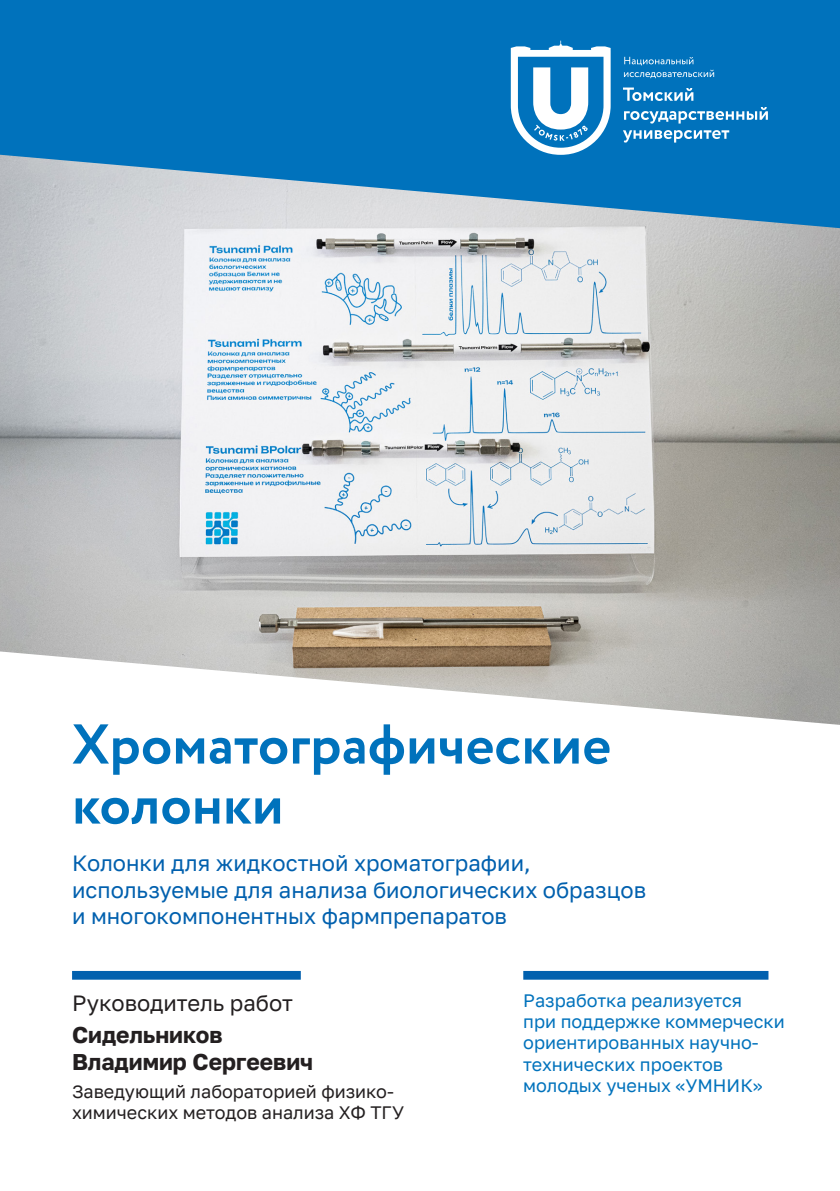
<style>
.page{position:relative;width:840px;height:1191px;background:#fff}
.page>*{position:absolute;margin:0;border:0;box-sizing:border-box;transform-origin:0 0}
.t1{font:700 56px/60px "Circe";color:#0072bc}
.List_Paragraph{font:700 22.8px/27px "Golos Text";color:#231f20}
.List_Paragraph-2{font:22px/26.4px "Golos Text";color:#0160ae}
.List_Paragraph-3{font:22px "Golos Text";color:#231f20}
.List_Paragraph-4{font:18px/21.2px "Golos Text";color:#0072bc}
.List_Paragraph-5{font:18px/21.6px "Golos Text";color:#231f20}
</style>
<div class="page">
<div style="left:0;top:0;width:839px;height:482px;background:#0072bc"></div>
<img style="left:0;top:155px;width:839px;height:570px">
<svg style="left:623px;top:88px;width:70px;height:13px"></svg>
<svg style="left:624px;top:107px;width:143px;height:17px"></svg>
<svg style="left:623px;top:130px;width:105px;height:13px"></svg>
<svg style="left:623px;top:57px;width:90px;height:21px"></svg>
<svg style="left:510px;top:41px;width:100px;height:114px"></svg>
<div style="left:72px;top:971px;width:228px;height:8px;background:#0160ae"></div>
<div style="left:523px;top:971px;width:245px;height:8px;background:#0160ae"></div>
<p class="t1" style="left:72px;top:717px;width:540px">Хроматографические колонки</p>
<p class="List_Paragraph-2" style="left:72px;top:850px;width:575px">Колонки для жидкостной хроматографии, используемые для анализа биологических образцов и многокомпонентных фармпрепаратов</p>
<p class="List_Paragraph-3" style="left:72px;top:989px;width:222px">Руководитель работ</p>
<p class="List_Paragraph" style="left:72px;top:1021px;width:242px">Сидельников<br>Владимир Сергеевич</p>
<p class="List_Paragraph-5" style="left:72px;top:1080px;width:333px">Заведующий лабораторией физико&shy;химических методов анализа ХФ ТГУ</p>
<p class="List_Paragraph-4" style="left:523px;top:990px;width:263px">Разработка реализуется<br>при поддержке коммерчески ориентированных научно&shy;технических проектов молодых ученых «УМНИК»</p>
</div>
